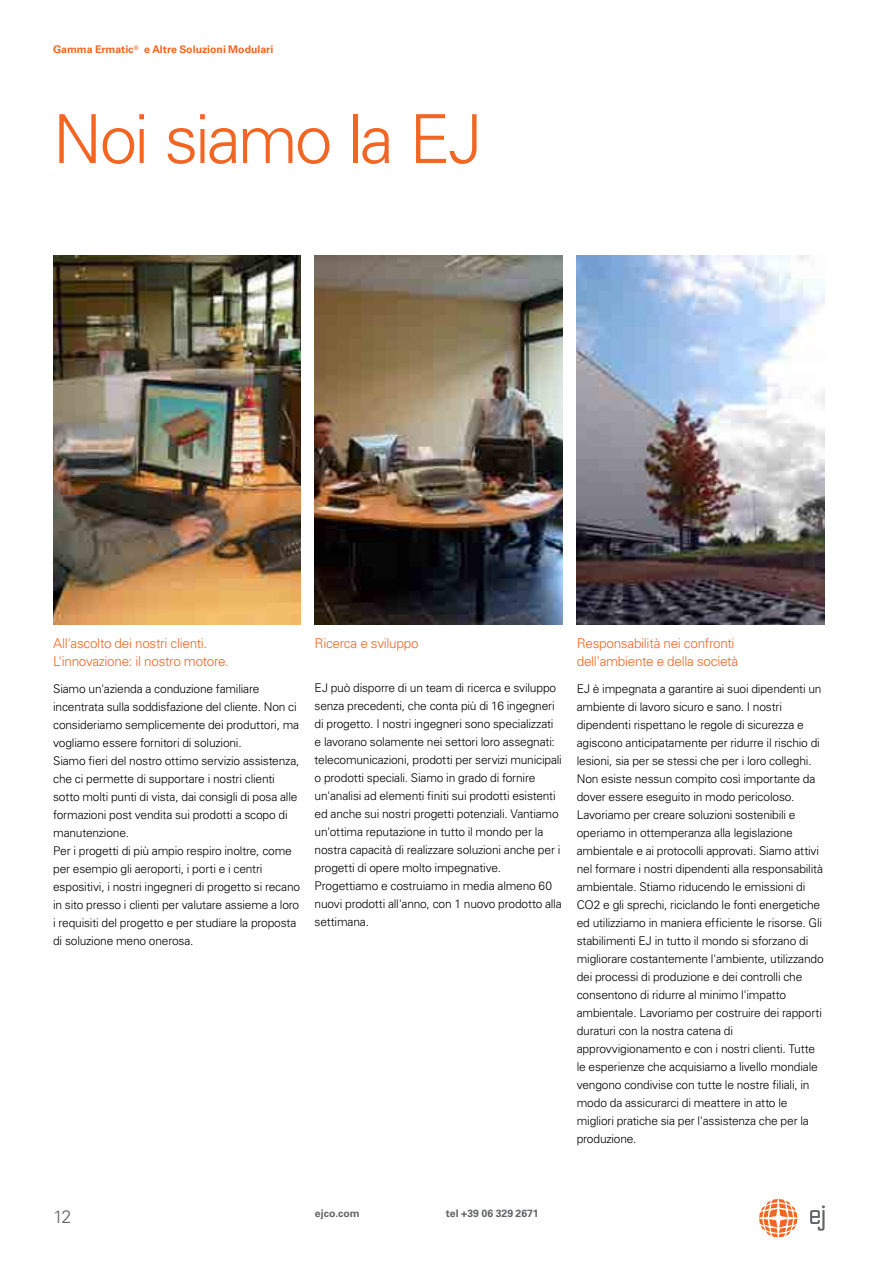
<style>
.page{position:relative;width:893px;height:1263px;background:#fff}
.page>*{position:absolute;margin:0;border:0;box-sizing:border-box;transform-origin:0 0}
.t1{font:300 67.5px "Univers LT Pro 45";letter-spacing:-.04em;color:#f26522}
.t2{font:300 18px "Univers LT Pro 45";color:#636466}
.t3{font:300 13.5px/18px "Univers LT Pro 45";letter-spacing:-.02em;color:#f26522}
.t4{font:300 12px/18px "Univers LT Pro 45";letter-spacing:-.015em;color:#000}
.t5{font:700 10.5px "Univers LT Pro 65";color:#f26522}
.t6{font:700 10.5px "Univers LT Pro 65";letter-spacing:.005em;color:#636466}
</style>
<div class="page">
<svg style="left:810px;top:1205px;width:15px;height:26px"></svg>
<svg style="left:759px;top:1199px;width:38px;height:38px"></svg>
<img style="left:53px;top:255px;width:248px;height:370px">
<img style="left:315px;top:255px;width:247px;height:370px">
<img style="left:577px;top:255px;width:248px;height:370px">
<p class="t5" style="left:53px;top:43px;width:222px">Gamma Ermatic<sup>®</sup> e Altre Soluzioni Modulari</p>
<h1 class="t1" style="left:53px;top:98px;width:431px">Noi siamo la EJ</h1>
<p class="t3" style="left:53px;top:634px;width:177px">All'ascolto dei nostri clienti.<br>L'innovazione: il nostro motore.</p>
<p class="t4" style="left:53px;top:679px;width:249px">Siamo un'azienda a conduzione familiare incentrata sulla soddisfazione del cliente. Non ci consideriamo semplicemente dei produttori, ma vogliamo essere fornitori di soluzioni.<br>Siamo fieri del nostro ottimo servizio assistenza, che ci permette di supportare i nostri clienti sotto molti punti di vista, dai consigli di posa alle formazioni post vendita sui prodotti a scopo di manutenzione.<br>Per i progetti di più ampio respiro inoltre, come per esempio gli aeroporti, i porti e i centri espositivi, i nostri ingegneri di progetto si recano in sito presso i clienti per valutare assieme a loro i requisiti del progetto e per studiare la proposta di soluzione meno onerosa.</p>
<p class="t3" style="left:315px;top:634px;width:106px">Ricerca e sviluppo</p>
<p class="t4" style="left:315px;top:679px;width:249px">EJ può disporre di un team di ricerca e sviluppo senza precedenti, che conta più di 16 ingegneri di progetto. I nostri ingegneri sono specializzati e lavorano solamente nei settori loro assegnati: telecomunicazioni, prodotti per servizi municipali o prodotti speciali. Siamo in grado di fornire un'analisi ad elementi finiti sui prodotti esistenti ed anche sui nostri progetti potenziali. Vantiamo un'ottima reputazione in tutto il mondo per la nostra capacità di realizzare soluzioni anche per i progetti di opere molto impegnative.<br>Progettiamo e costruiamo in media almeno 60 nuovi prodotti all'anno, con 1 nuovo prodotto alla settimana.</p>
<p class="t3" style="left:577px;top:634px;width:163px">Responsabilità nei confronti dell'ambiente e della società</p>
<p class="t4" style="left:577px;top:679px;width:248px">EJ è impegnata a garantire ai suoi dipendenti un ambiente di lavoro sicuro e sano. I nostri dipendenti rispettano le regole di sicurezza e agiscono anticipatamente per ridurre il rischio di lesioni, sia per se stessi che per i loro colleghi.<br>Non esiste nessun compito così importante da dover essere eseguito in modo pericoloso.<br>Lavoriamo per creare soluzioni sostenibili e operiamo in ottemperanza alla legislazione ambientale e ai protocolli approvati. Siamo attivi nel formare i nostri dipendenti alla responsabilità ambientale. Stiamo riducendo le emissioni di CO2 e gli sprechi, riciclando le fonti energetiche ed utilizziamo in maniera efficiente le risorse. Gli stabilimenti EJ in tutto il mondo si sforzano di migliorare costantemente l'ambiente, utilizzando dei processi di produzione e dei controlli che consentono di ridurre al minimo l'impatto ambientale. Lavoriamo per costruire dei rapporti duraturi con la nostra catena di approvvigionamento e con i nostri clienti. Tutte le esperienze che acquisiamo a livello mondiale vengono condivise con tutte le nostre filiali, in modo da assicurarci di meattere in atto le migliori pratiche sia per l'assistenza che per la produzione.</p>
<h2 class="t2" style="left:53px;top:1205px;width:20px">12</h2>
<p class="t6" style="left:315px;top:1207px;width:46px">ejco.com</p>
<p class="t6" style="left:446px;top:1207px;width:94px">tel +39 06 329 2671</p>
</div>
